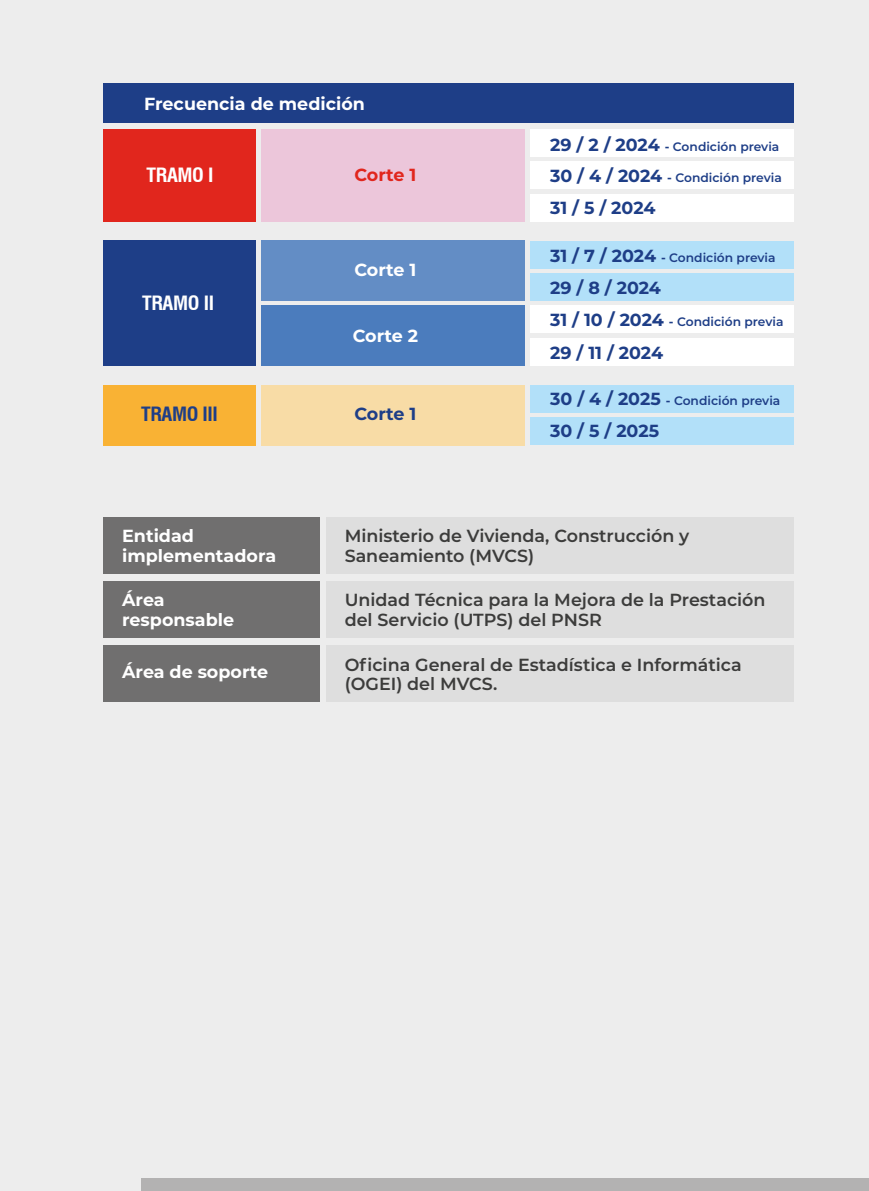
<style>
.page{position:relative;width:869px;height:1191px;background:#fff}
.page>*{position:absolute;margin:0;border:0;box-sizing:border-box;transform-origin:0 0}
.t1{font:700 condensed 19.25px "Swiss 721 BT";letter-spacing:-.02em;color:#fff;scale:1.04 1}
.t2{font:700 condensed 19.25px "Swiss 721 BT";letter-spacing:-.02em;color:#1e3e87;scale:1.04 1}
.t3{font:600 17.5px/19.6px "Montserrat";color:#3c3c3b}
.t4{font:700 17.5px/19.6px "Montserrat";color:#fff}
.t5{font:700 17.5px "Montserrat";color:#1e3e87}
.t6{font:700 17.5px "Montserrat";letter-spacing:-.01em;color:#e1261d}
.t7{font:600 12.25px "Montserrat";color:#1e3e87}
.s1{font-weight:700;font-size:17.5px}
.s2{font-weight:700}
</style>
<div class="page">
<div style="left:0;top:0;width:868px;height:1191px;background:#ededed"></div>
<div style="left:141px;top:1178px;width:727px;height:13px;background:#b3b2b2"></div>
<div style="left:104px;top:83px;width:689px;height:40px;background:#1e3e87"></div>
<div style="left:104px;top:129px;width:152px;height:93px;background:#e1261d"></div>
<div style="left:261px;top:129px;width:264px;height:93px;background:#ecc6da"></div>
<div style="left:530px;top:129px;width:263px;height:28px;background:#fff"></div>
<div style="left:530px;top:161px;width:263px;height:28px;background:#fff"></div>
<div style="left:530px;top:194px;width:263px;height:28px;background:#fff"></div>
<div style="left:104px;top:385px;width:152px;height:60px;background:#f9b234"></div>
<div style="left:261px;top:305px;width:264px;height:60px;background:#4b7cbd"></div>
<div style="left:530px;top:338px;width:263px;height:28px;background:#fff"></div>
<div style="left:104px;top:241px;width:152px;height:125px;background:#1e3e87"></div>
<div style="left:261px;top:241px;width:264px;height:60px;background:#638dc5"></div>
<div style="left:530px;top:241px;width:263px;height:28px;background:#b2e0f9"></div>
<div style="left:530px;top:273px;width:263px;height:28px;background:#b2e0f9"></div>
<div style="left:530px;top:305px;width:263px;height:28px;background:#fff"></div>
<div style="left:261px;top:385px;width:264px;height:60px;background:#f8dca6"></div>
<div style="left:530px;top:385px;width:263px;height:28px;background:#b2e0f9"></div>
<div style="left:530px;top:417px;width:263px;height:28px;background:#b2e0f9"></div>
<div style="left:104px;top:517px;width:216px;height:56px;background:#706f6f"></div>
<div style="left:326px;top:517px;width:467px;height:56px;background:#dedede"></div>
<div style="left:104px;top:581px;width:216px;height:56px;background:#706f6f"></div>
<div style="left:326px;top:581px;width:467px;height:56px;background:#dedede"></div>
<div style="left:104px;top:645px;width:216px;height:57px;background:#706f6f"></div>
<div style="left:326px;top:645px;width:467px;height:57px;background:#dedede"></div>
<p class="t4" style="left:144px;top:93px;width:222px">Frecuencia de medición</p>
<p class="t1" style="left:146px;top:163px;width:66px">TRAMO I</p>
<p class="t6" style="left:354px;top:162px;width:63px">Corte 1</p>
<p class="t1" style="left:142px;top:291px;width:71px">TRAMO II</p>
<p class="t2" style="left:141px;top:403px;width:75px">TRAMO III</p>
<p class="t4" style="left:354px;top:259px;width:63px">Corte 1</p>
<p class="t4" style="left:352px;top:325px;width:67px">Corte 2</p>
<p class="t5" style="left:354px;top:401px;width:63px">Corte 1</p>
<p class="t7" style="left:550px;top:137px;width:231px"><span class="s1">29 / 2 / 2024</span> <span class="s2">-</span> Condición previa</p>
<p class="t7" style="left:550px;top:169px;width:233px"><span class="s1">30 / 4 / 2024</span> <span class="s2">-</span> Condición previa</p>
<p class="t5" style="left:550px;top:195px;width:107px">31 / 5 / 2024</p>
<p class="t7" style="left:550px;top:249px;width:227px"><span class="s1">31 / 7 / 2024</span> <span class="s2">-</span> Condición previa</p>
<p class="t5" style="left:550px;top:275px;width:112px">29 / 8 / 2024</p>
<p class="t7" style="left:550px;top:313px;width:235px"><span class="s1">31 / 10 / 2024</span> <span class="s2">-</span> Condición previa</p>
<p class="t5" style="left:550px;top:340px;width:114px">29 / 11 / 2024</p>
<p class="t7" style="left:550px;top:392px;width:232px"><span class="s1">30 / 4 / 2025</span> <span class="s2">-</span> Condición previa</p>
<p class="t5" style="left:550px;top:418px;width:110px">30 / 5 / 2025</p>
<p class="t4" style="left:122px;top:525px;width:155px">Entidad implementadora</p>
<p class="t3" style="left:344px;top:525px;width:346px">Ministerio de Vivienda, Construcción y<br>Saneamiento (MVCS)</p>
<p class="t4" style="left:122px;top:589px;width:113px">Área responsable</p>
<p class="t3" style="left:344px;top:589px;width:422px">Unidad Técnica para la Mejora de la Prestación del Servicio (UTPS) del PNSR</p>
<p class="t4" style="left:122px;top:661px;width:147px">Área de soporte</p>
<p class="t3" style="left:344px;top:654px;width:398px">Oficina General de Estadística e Informática (OGEI) del MVCS.</p>
</div>
